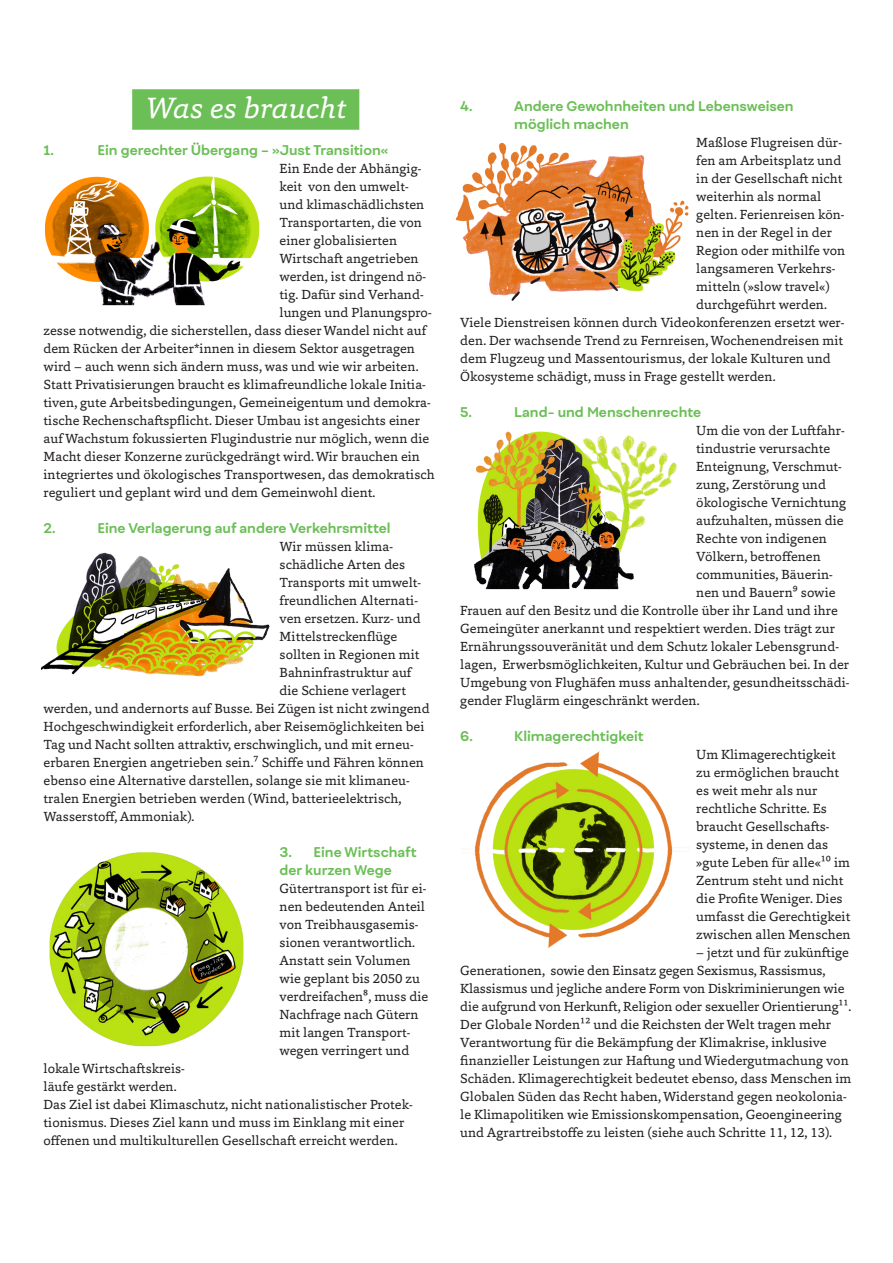
<style>
.page{position:relative;width:893px;height:1263px;background:#fff}
.page>*{position:absolute;margin:0;border:0;box-sizing:border-box;transform-origin:0 0}
.t1{font:italic 30px "Capita";color:#fff}
.t2{font:13.5px/18px "Capita";color:#231f20}
.t3{font:700 13.5px "Fibra One";color:#6bbf56}
.s1{font-family:"Fibra One";font-weight:700;color:#6bbf56}
</style>
<div class="page">
<div style="left:132px;top:89px;width:227px;height:41px;background:#6bbf56"></div>
<img style="left:41px;top:552px;width:229px;height:125px">
<img style="left:49px;top:852px;width:195px;height:195px">
<img style="left:455px;top:143px;width:234px;height:157px">
<img style="left:463px;top:751px;width:227px;height:196px">
<img style="left:44px;top:176px;width:216px;height:130px">
<img style="left:474px;top:431px;width:203px;height:159px">
<p class="t1" style="left:145px;top:88px;width:202px">Was es braucht</p>
<p class="t3" style="left:44px;top:141px;width:12px">1.</p>
<p class="t3" style="left:98px;top:141px;width:292px">Ein gerechter Übergang – »Just Transition«</p>
<p class="t2" style="left:280px;top:159px;width:143px">Ein Ende der Abhängig-</p>
<p class="t2" style="left:280px;top:177px;width:131px">keit von den umwelt-</p>
<p class="t2" style="left:280px;top:195px;width:146px">und klimaschädlichsten</p>
<p class="t2" style="left:280px;top:213px;width:144px">Transportarten, die von</p>
<p class="t2" style="left:280px;top:231px;width:119px">einer globalisierten</p>
<p class="t2" style="left:280px;top:249px;width:140px">Wirtschaft angetrieben</p>
<p class="t2" style="left:280px;top:267px;width:148px">werden, ist dringend nö-</p>
<p class="t2" style="left:280px;top:285px;width:146px">tig. Dafür sind Verhand-</p>
<p class="t2" style="left:280px;top:303px;width:154px">lungen und Planungspro-</p>
<p class="t2" style="left:44px;top:321px;width:384px">zesse notwendig, die sicherstellen, dass dieser Wandel nicht auf</p>
<p class="t2" style="left:44px;top:339px;width:373px">dem Rücken der Arbeiter*innen in diesem Sektor ausgetragen</p>
<p class="t2" style="left:44px;top:357px;width:377px">wird – auch wenn sich ändern muss, was und wie wir arbeiten.</p>
<p class="t2" style="left:44px;top:375px;width:384px">Statt Privatisierungen braucht es klimafreundliche lokale Initia-</p>
<p class="t2" style="left:44px;top:393px;width:389px">tiven, gute Arbeitsbedingungen, Gemeineigentum und demokra-</p>
<p class="t2" style="left:44px;top:411px;width:378px">tische Rechenschaftspflicht. Dieser Umbau ist angesichts einer</p>
<p class="t2" style="left:44px;top:429px;width:387px">auf Wachstum fokussierten Flugindustrie nur möglich, wenn die</p>
<p class="t2" style="left:44px;top:447px;width:378px">Macht dieser Konzerne zurückgedrängt wird. Wir brauchen ein</p>
<p class="t2" style="left:44px;top:465px;width:393px">integriertes und ökologisches Transportwesen, das demokratisch</p>
<p class="t2" style="left:44px;top:483px;width:333px">reguliert und geplant wird und dem Gemeinwohl dient.</p>
<p class="t3" style="left:44px;top:519px;width:14px">2.</p>
<p class="t3" style="left:98px;top:519px;width:295px">Eine Verlagerung auf andere Verkehrsmittel</p>
<p class="t2" style="left:280px;top:537px;width:115px">Wir müssen klima-</p>
<p class="t2" style="left:280px;top:555px;width:127px">schädliche Arten des</p>
<p class="t2" style="left:280px;top:573px;width:143px">Transports mit umwelt-</p>
<p class="t2" style="left:280px;top:591px;width:140px">freundlichen Alternati-</p>
<p class="t2" style="left:280px;top:609px;width:143px">ven ersetzen. Kurz- und</p>
<p class="t2" style="left:280px;top:627px;width:119px">Mittelstreckenflüge</p>
<p class="t2" style="left:280px;top:645px;width:141px">sollten in Regionen mit</p>
<p class="t2" style="left:280px;top:663px;width:133px">Bahninfrastruktur auf</p>
<p class="t2" style="left:280px;top:681px;width:128px">die Schiene verlagert</p>
<p class="t2" style="left:44px;top:699px;width:388px">werden, und andernorts auf Busse. Bei Zügen ist nicht zwingend</p>
<p class="t2" style="left:44px;top:717px;width:382px">Hochgeschwindigkeit erforderlich, aber Reisemöglichkeiten bei</p>
<p class="t2" style="left:44px;top:735px;width:372px">Tag und Nacht sollten attraktiv, erschwinglich, und mit erneu-</p>
<p class="t2" style="left:44px;top:753px;width:382px">erbaren Energien angetrieben sein.⁷ Schiffe und Fähren können</p>
<p class="t2" style="left:44px;top:771px;width:368px">ebenso eine Alternative darstellen, solange sie mit klimaneu-</p>
<p class="t2" style="left:44px;top:789px;width:359px">tralen Energien betrieben werden (Wind, batterieelektrisch,</p>
<p class="t2" style="left:44px;top:807px;width:152px">Wasserstoff, Ammoniak).</p>
<p class="t2" style="left:280px;top:843px;width:150px"><span class="s1">3. Eine Wirtschaft der kurzen Wege<br></span>Gütertransport ist für ei&shy;nen bedeutenden Anteil von Treibhausgasemis&shy;sionen verantwortlich.<br>Anstatt sein Volumen wie geplant bis 2050 zu verdreifachen⁸, muss die<br>Nachfrage nach Gütern mit langen Transport&shy;wegen verringert und</p>
<p class="t2" style="left:44px;top:1059px;width:371px">lokale Wirtschaftskreis-<br>läufe gestärkt werden.<br>Das Ziel ist dabei Klimaschutz, nicht nationalistischer Protek&shy;tionismus. Dieses Ziel kann und muss im Einklang mit einer offenen und multikulturellen Gesellschaft erreicht werden.</p>
<p class="t3" style="left:460px;top:97px;width:14px">4.</p>
<p class="t3" style="left:514px;top:97px;width:281px">Andere Gewohnheiten und Lebensweisen</p>
<p class="t3" style="left:514px;top:115px;width:116px">möglich machen</p>
<p class="t2" style="left:696px;top:133px;width:147px">Maßlose Flugreisen dür-</p>
<p class="t2" style="left:696px;top:151px;width:146px">fen am Arbeitsplatz und</p>
<p class="t2" style="left:696px;top:169px;width:148px">in der Gesellschaft nicht</p>
<p class="t2" style="left:696px;top:187px;width:126px">weiterhin als normal</p>
<p class="t2" style="left:696px;top:205px;width:150px">gelten. Ferienreisen kön-</p>
<p class="t2" style="left:696px;top:223px;width:137px">nen in der Regel in der</p>
<p class="t2" style="left:696px;top:241px;width:151px">Region oder mithilfe von</p>
<p class="t2" style="left:696px;top:259px;width:141px">langsameren Verkehrs-</p>
<p class="t2" style="left:696px;top:277px;width:135px">mitteln (»slow travel«)</p>
<p class="t2" style="left:696px;top:295px;width:132px">durchgeführt werden.</p>
<p class="t2" style="left:460px;top:313px;width:386px">Viele Dienstreisen können durch Videokonferenzen ersetzt wer-</p>
<p class="t2" style="left:460px;top:331px;width:384px">den. Der wachsende Trend zu Fernreisen, Wochenendreisen mit</p>
<p class="t2" style="left:460px;top:349px;width:372px">dem Flugzeug und Massentourismus, der lokale Kulturen und</p>
<p class="t2" style="left:460px;top:367px;width:317px">Ökosysteme schädigt, muss in Frage gestellt werden.</p>
<p class="t3" style="left:460px;top:403px;width:13px">5.</p>
<p class="t3" style="left:514px;top:403px;width:188px">Land- und Menschenrechte</p>
<p class="t2" style="left:696px;top:421px;width:150px">Um die von der Luftfahr-</p>
<p class="t2" style="left:696px;top:439px;width:136px">tindustrie verursachte</p>
<p class="t2" style="left:696px;top:457px;width:147px">Enteignung, Verschmut-</p>
<p class="t2" style="left:696px;top:475px;width:131px">zung, Zerstörung und</p>
<p class="t2" style="left:696px;top:493px;width:151px">ökologische Vernichtung</p>
<p class="t2" style="left:696px;top:511px;width:149px">aufzuhalten, müssen die</p>
<p class="t2" style="left:696px;top:529px;width:132px">Rechte von indigenen</p>
<p class="t2" style="left:696px;top:547px;width:126px">Völkern, betroffenen</p>
<p class="t2" style="left:696px;top:565px;width:138px">communities, Bäuerin-</p>
<p class="t2" style="left:696px;top:583px;width:141px">nen und Bauern⁹ sowie</p>
<p class="t2" style="left:460px;top:601px;width:379px">Frauen auf den Besitz und die Kontrolle über ihr Land und ihre</p>
<p class="t2" style="left:460px;top:619px;width:376px">Gemeingüter anerkannt und respektiert werden. Dies trägt zur</p>
<p class="t2" style="left:460px;top:637px;width:380px">Ernährungssouveränität und dem Schutz lokaler Lebensgrund-</p>
<p class="t2" style="left:460px;top:655px;width:390px">lagen, Erwerbsmöglichkeiten, Kultur und Gebräuchen bei. In der</p>
<p class="t2" style="left:460px;top:673px;width:391px">Umgebung von Flughäfen muss anhaltender, gesundheitsschädi-</p>
<p class="t2" style="left:460px;top:691px;width:241px">gender Fluglärm eingeschränkt werden.</p>
<p class="t3" style="left:460px;top:727px;width:14px">6.</p>
<p class="t3" style="left:514px;top:727px;width:131px">Klimagerechtigkeit</p>
<p class="t2" style="left:696px;top:745px;width:156px">Um Klimagerechtigkeit zu ermöglichen braucht es weit mehr als nur rechtliche Schritte. Es braucht Gesellschafts&shy;systeme, in denen das »gute Leben für alle«¹⁰ im<br>Zentrum steht und nicht die Profite Weniger. Dies umfasst die Gerechtigkeit zwischen allen Menschen</p>
<p class="t2" style="left:460px;top:943px;width:393px;text-indent:236px">– jetzt und für zukünftige Generationen, sowie den Einsatz gegen Sexismus, Rassismus, Klassismus und jegliche andere Form von Diskriminierungen wie die aufgrund von Herkunft, Religion oder sexueller Orientierung¹¹.<br>Der Globale Norden¹² und die Reichsten der Welt tragen mehr Verantwortung für die Bekämpfung der Klimakrise, inklusive finanzieller Leistungen zur Haftung und Wiedergutmachung von Schäden. Klimagerechtigkeit bedeutet ebenso, dass Menschen im Globalen Süden das Recht haben, Widerstand gegen neokolonia&shy;le Klimapolitiken wie Emissionskompensation, Geoengineering und Agrartreibstoffe zu leisten (siehe auch Schritte 11, 12, 13).</p>
</div>
